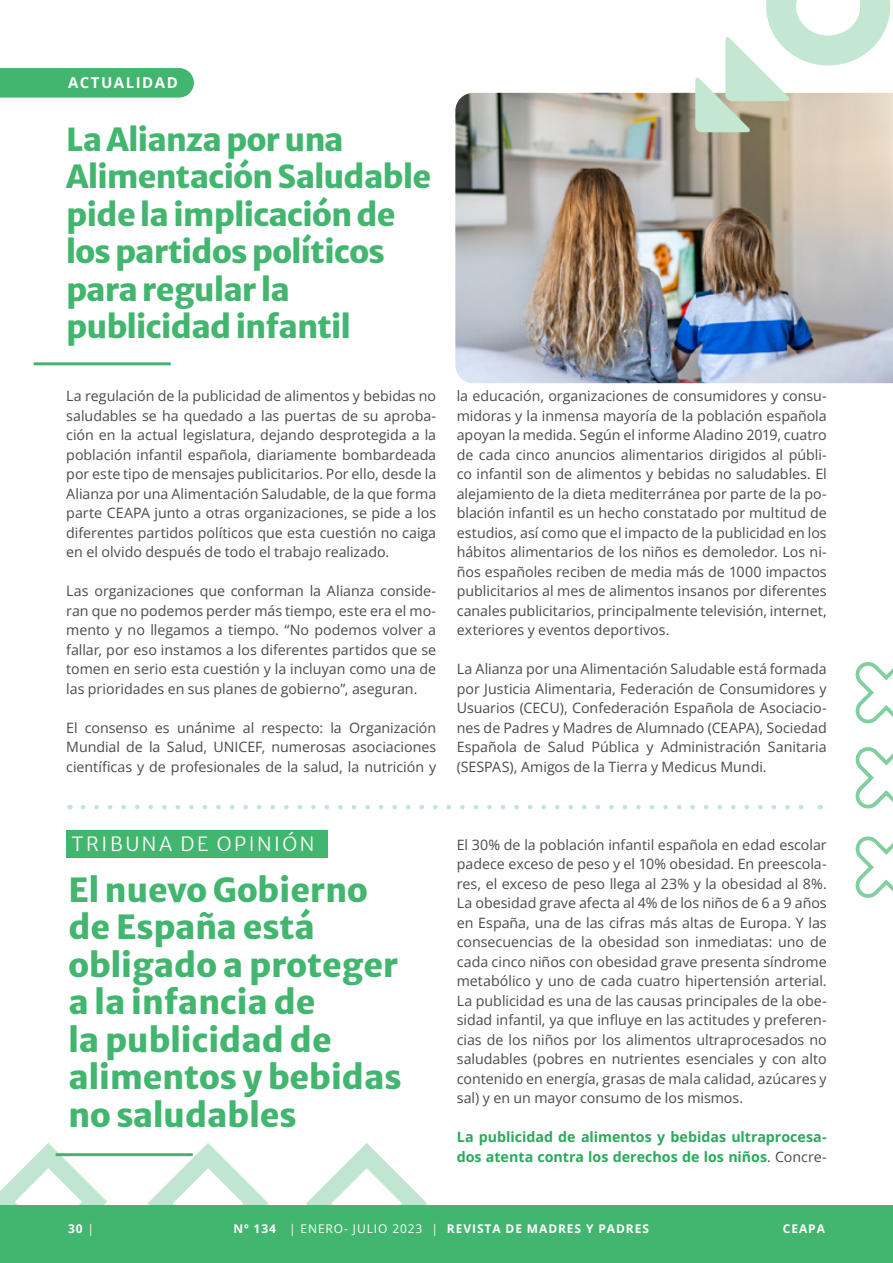
<style>
.page{position:relative;width:893px;height:1263px;background:#fff}
.page>*{position:absolute;margin:0;border:0;box-sizing:border-box;transform-origin:0 0}
.t1{font:800 33px/37.5px "Merriweather Sans";color:#42b56e}
.t2{font:800 31.5px/37.5px "Merriweather Sans";letter-spacing:-.02em;color:#42b56e}
.t3{font:300 19.5px "Merriweather Sans";letter-spacing:.13em;color:#fbfbfb}
.t4{font:700 15px "Open Sans";letter-spacing:.1em;color:#fff}
.t5{font:14.25px/19.5px "Open Sans";color:#4a4a49;text-align:justify}
.t6{font:700 14.25px/19.5px "Open Sans";color:#29ab5b}
.t7{font:700 12px "Open Sans";letter-spacing:.075em;color:#fff}
.s1{font-weight:400;color:#4a4a49}
.s2{font-weight:400}
</style>
<div class="page">
<svg style="left:0;top:1143px;width:120px;height:62px"></svg>
<svg style="left:135px;top:1143px;width:134px;height:62px"></svg>
<svg style="left:306px;top:1143px;width:121px;height:62px"></svg>
<div style="left:0;top:1205px;width:893px;height:58px;background:#42b56e"></div>
<div style="left:66px;top:829px;width:261px;height:28px;background:#42b56e"></div>
<div style="left:0;top:68px;width:194px;height:30px;background:#42b56e"></div>
<img style="left:455px;top:93px;width:438px;height:290px">
<hr style="left:34px;top:362px;width:137px;height:3px;background:#42b56e">
<svg style="left:855px;top:836px;width:38px;height:62px"></svg>
<svg style="left:855px;top:747px;width:38px;height:62px"></svg>
<svg style="left:855px;top:662px;width:38px;height:62px"></svg>
<hr style="left:56px;top:1153px;width:137px;height:3px;background:#42b56e">
<svg style="left:83px;top:805px;width:721px;height:4px"></svg>
<svg style="left:695px;top:0;width:195px;height:132px"></svg>
<p class="t4" style="left:68px;top:72px;width:111px">ACTUALIDAD</p>
<h2 class="t2" style="left:66px;top:117px;width:366px">La Alianza por una<br>Alimentación Saludable pide la implicación de los partidos políticos para regular la publicidad infantil</h2>
<p class="t5" style="left:66px;top:386px;width:371px">La regulación de la publicidad de alimentos y bebidas no saludables se ha quedado a las puertas de su aproba&shy;ción en la actual legislatura, dejando desprotegida a la población infantil española, diariamente bombardeada por este tipo de mensajes publicitarios. Por ello, desde la Alianza por una Alimentación Saludable, de la que forma parte CEAPA junto a otras organizaciones, se pide a los diferentes partidos políticos que esta cuestión no caiga en el olvido después de todo el trabajo realizado.</p>
<p class="t5" style="left:66px;top:581px;width:371px">Las organizaciones que conforman la Alianza conside&shy;ran que no podemos perder más tiempo, este era el mo&shy;mento y no llegamos a tiempo. “No podemos volver a fallar, por eso instamos a los diferentes partidos que se tomen en serio esta cuestión y la incluyan como una de las prioridades en sus planes de gobierno”, aseguran.</p>
<p class="t5" style="left:66px;top:717px;width:371px">El consenso es unánime al respecto: la Organización Mundial de la Salud, UNICEF, numerosas asociaciones científicas y de profesionales de la salud, la nutrición y</p>
<p class="t5" style="left:457px;top:386px;width:371px">la educación, organizaciones de consumidores y consu&shy;midoras y la inmensa mayoría de la población española apoyan la medida. Según el informe Aladino 2019, cuatro de cada cinco anuncios alimentarios dirigidos al públi&shy;co infantil son de alimentos y bebidas no saludables. El alejamiento de la dieta mediterránea por parte de la po&shy;blación infantil es un hecho constatado por multitud de estudios, así como que el impacto de la publicidad en los hábitos alimentarios de los niños es demoledor. Los ni&shy;ños españoles reciben de media más de 1000 impactos publicitarios al mes de alimentos insanos por diferentes canales publicitarios, principalmente televisión, internet, exteriores y eventos deportivos.</p>
<p class="t5" style="left:457px;top:659px;width:371px">La Alianza por una Alimentación Saludable está formada por Justicia Alimentaria, Federación de Consumidores y Usuarios (CECU), Confederación Española de Asociacio&shy;nes de Padres y Madres de Alumnado (CEAPA), Sociedad Española de Salud Pública y Administración Sanitaria (SESPAS), Amigos de la Tierra y Medicus Mundi.</p>
<h3 class="t3" style="left:72px;top:827px;width:244px">TRIBUNA DE OPINIÓN</h3>
<p class="t5" style="left:457px;top:835px;width:371px">El 30% de la población infantil española en edad escolar padece exceso de peso y el 10% obesidad. En preescola&shy;res, el exceso de peso llega al 23% y la obesidad al 8%.<br>La obesidad grave afecta al 4% de los niños de 6 a 9 años en España, una de las cifras más altas de Europa. Y las consecuencias de la obesidad son inmediatas: uno de cada cinco niños con obesidad grave presenta síndrome metabólico y uno de cada cuatro hipertensión arterial.<br>La publicidad es una de las causas principales de la obe&shy;sidad infantil, ya que influye en las actitudes y preferen&shy;cias de los niños por los alimentos ultraprocesados no saludables (pobres en nutrientes esenciales y con alto contenido en energía, grasas de mala calidad, azúcares y sal) y en un mayor consumo de los mismos.</p>
<p class="t6" style="left:457px;top:1127px;width:371px">La publicidad de alimentos y bebidas ultraprocesa&shy;dos atenta contra los derechos de los niños<span class="s1">. Concre-</span></p>
<h1 class="t1" style="left:68px;top:867px;width:335px">El nuevo Gobierno de España está obligado a proteger a la infancia de<br>la publicidad de alimentos y bebidas no saludables</h1>
<p class="t7" style="left:68px;top:1220px;width:28px">30 <span class="s2">|</span></p>
<p class="t7" style="left:233px;top:1220px;width:417px">Nº 134 <span class="s2">| ENERO- JULIO 2023 |</span> REVISTA DE MADRES Y PADRES</p>
<p class="t7" style="left:783px;top:1220px;width:44px">CEAPA</p>
</div>
